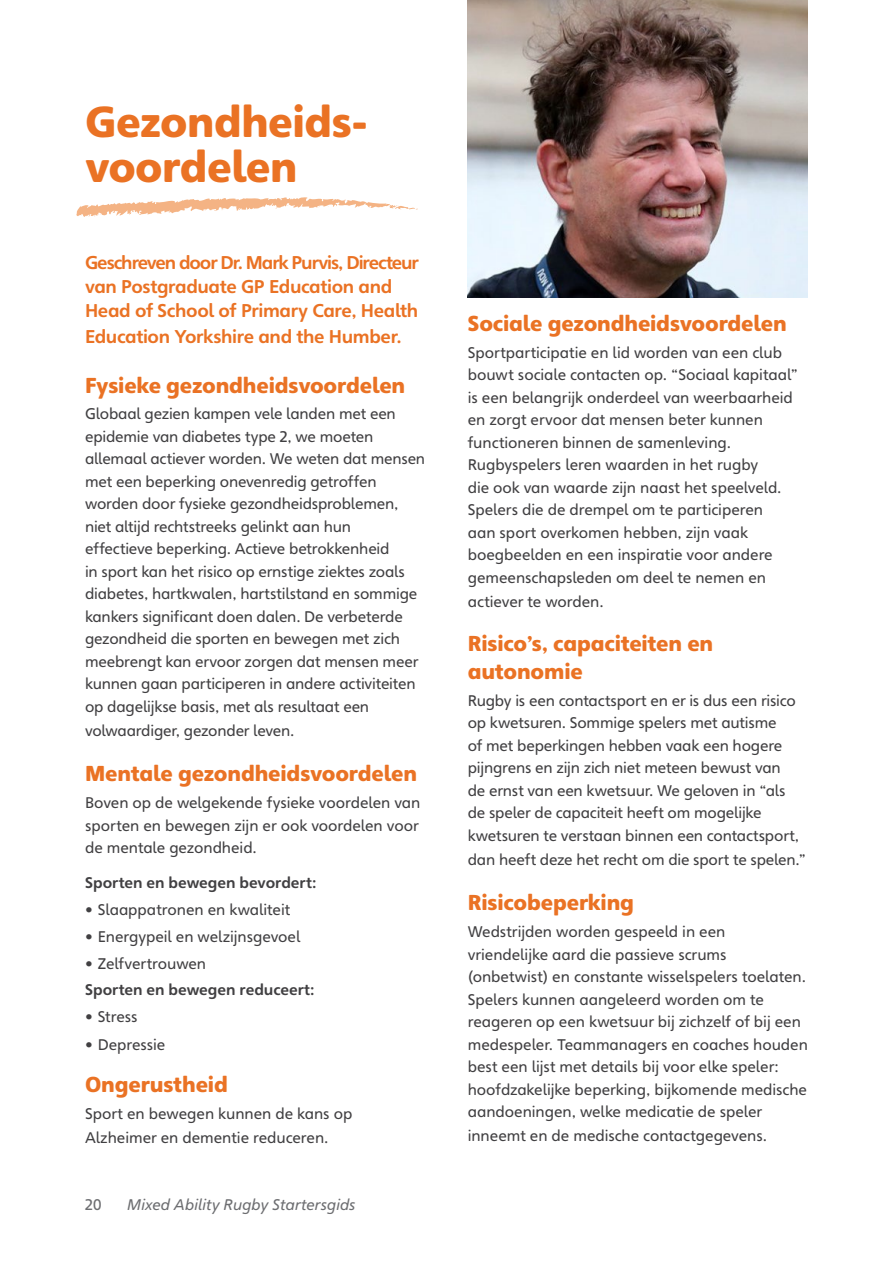
<style>
.page{position:relative;width:893px;height:1263px;background:#fff}
.page>*{position:absolute;margin:0;border:0;box-sizing:border-box;transform-origin:0 0}
.t1{font:900 42px/45px "Heinemann";letter-spacing:-.015em;color:#ea7224}
.t2{font:900 21px/28.5px "Heinemann";letter-spacing:-.01em;color:#ea7224}
.t3{font:700 18px/24.5px "Heinemann";letter-spacing:-.025em;color:#ea7224}
.t4{font:15px/22.5px "Heinemann";letter-spacing:-.01em;color:#414042}
.t5{font:700 15px "Heinemann";color:#414042}
.t6{font:italic 15px "Heinemann";color:#6d6e71}
.t7{font:15px "Heinemann";color:#6d6e71}
</style>
<div class="page">
<svg style="left:76px;top:197px;width:342px;height:20px"></svg>
<img style="left:468px;top:0;width:340px;height:298px">
<h1 class="t1" style="left:85px;top:99px;width:284px">Gezondheids&shy;voordelen</h1>
<p class="t3" style="left:85px;top:251px;width:335px">Geschreven door Dr. Mark Purvis, Directeur van Postgraduate GP Education and Head of School of Primary Care, Health Education Yorkshire and the Humber.</p>
<h2 class="t2" style="left:85px;top:371px;width:322px">Fysieke gezondheidsvoordelen</h2>
<p class="t4" style="left:85px;top:403px;width:342px">Globaal gezien kampen vele landen met een epidemie van diabetes type 2, we moeten allemaal actiever worden. We weten dat mensen met een beperking onevenredig getroffen worden door fysieke gezondheidsproblemen, niet altijd rechtstreeks gelinkt aan hun<br>effectieve beperking. Actieve betrokkenheid<br>in sport kan het risico op ernstige ziektes zoals diabetes, hartkwalen, hartstilstand en sommige kankers significant doen dalen. De verbeterde gezondheid die sporten en bewegen met zich meebrengt kan ervoor zorgen dat mensen meer kunnen gaan participeren in andere activiteiten op dagelijkse basis, met als resultaat een</p>
<p class="t4" style="left:85px;top:719px;width:211px">volwaardiger, gezonder leven.</p>
<h2 class="t2" style="left:85px;top:760px;width:334px">Mentale gezondheidsvoordelen</h2>
<p class="t4" style="left:85px;top:792px;width:337px">Boven op de welgekende fysieke voordelen van sporten en bewegen zijn er ook voordelen voor de mentale gezondheid.</p>
<p class="t5" style="left:85px;top:874px;width:233px">Sporten en bewegen bevordert:</p>
<p class="t4" style="left:85px;top:899px;width:207px">• Slaappatronen en kwaliteit</p>
<p class="t4" style="left:85px;top:925px;width:217px">• Energypeil en welzijnsgevoel</p>
<p class="t4" style="left:85px;top:952px;width:123px">• Zelfvertrouwen</p>
<p class="t5" style="left:85px;top:981px;width:231px">Sporten en bewegen reduceert:</p>
<p class="t4" style="left:85px;top:1006px;width:54px">• Stress</p>
<p class="t4" style="left:85px;top:1034px;width:82px">• Depressie</p>
<h2 class="t2" style="left:85px;top:1070px;width:144px">Ongerustheid</h2>
<p class="t4" style="left:85px;top:1101px;width:269px;line-height:24px">Sport en bewegen kunnen de kans op<br>Alzheimer en dementie reduceren.</p>
<p class="t7" style="left:85px;top:1195px;width:18px">20</p>
<p class="t6" style="left:128px;top:1195px;width:230px">Mixed Ability Rugby Startersgids</p>
<h2 class="t2" style="left:468px;top:309px;width:321px">Sociale gezondheidsvoordelen</h2>
<p class="t4" style="left:468px;top:341px;width:332px">Sportparticipatie en lid worden van een club bouwt sociale contacten op. “Sociaal kapitaal” is een belangrijk onderdeel van weerbaarheid en zorgt ervoor dat mensen beter kunnen functioneren binnen de samenleving.<br>Rugbyspelers leren waarden in het rugby<br>die ook van waarde zijn naast het speelveld.<br>Spelers die de drempel om te participeren<br>aan sport overkomen hebben, zijn vaak boegbeelden en een inspiratie voor andere gemeenschapsleden om deel te nemen en</p>
<p class="t4" style="left:468px;top:590px;width:137px">actiever te worden.</p>
<h2 class="t2" style="left:468px;top:629px;width:247px">Risico’s, capaciteiten en autonomie</h2>
<p class="t4" style="left:468px;top:689px;width:333px">Rugby is een contactsport en er is dus een risico op kwetsuren. Sommige spelers met autisme<br>of met beperkingen hebben vaak een hogere pijngrens en zijn zich niet meteen bewust van de ernst van een kwetsuur. We geloven in “als de speler de capaciteit heeft om mogelijke kwetsuren te verstaan binnen een contactsport,</p>
<p class="t4" style="left:468px;top:848px;width:340px">dan heeft deze het recht om die sport te spelen.”</p>
<h2 class="t2" style="left:468px;top:889px;width:168px">Risicobeperking</h2>
<p class="t4" style="left:468px;top:921px;width:342px">Wedstrijden worden gespeeld in een vriendelijke aard die passieve scrums (onbetwist) en constante wisselspelers toelaten.<br>Spelers kunnen aangeleerd worden om te reageren op een kwetsuur bij zichzelf of bij een medespeler. Teammanagers en coaches houden best een lijst met details bij voor elke speler: hoofdzakelijke beperking, bijkomende medische aandoeningen, welke medicatie de speler</p>
<p class="t4" style="left:468px;top:1125px;width:301px">inneemt en de medische contactgegevens.</p>
</div>
